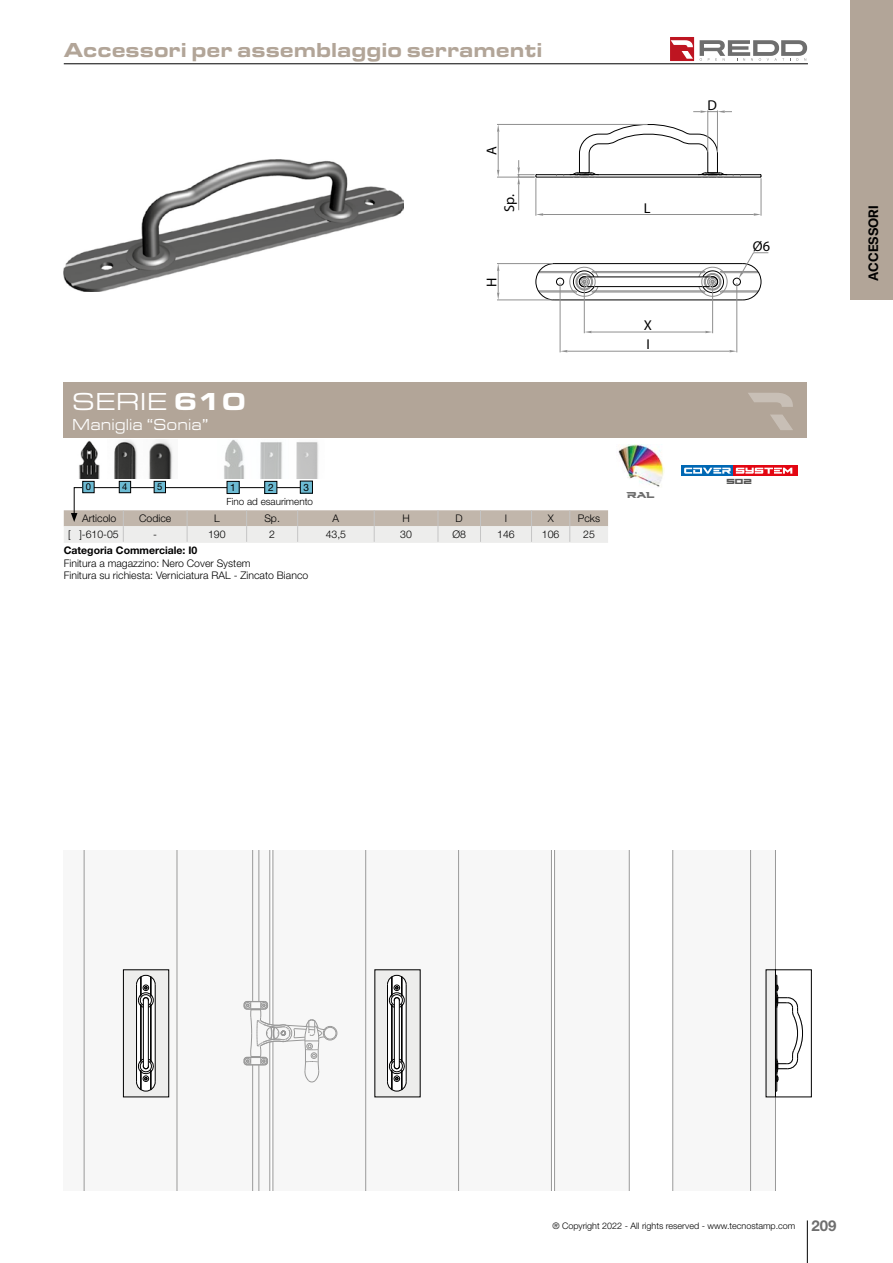
<style>
.page{position:relative;width:893px;height:1263px;background:#fff}
.page>*{position:absolute;margin:0;border:0;box-sizing:border-box;transform-origin:0 0}
.t1{font:25.5px "Eurostile Ext";color:#fff}
.t2{font:900 21px "Eurostile Ext";color:#b2a598;scale:.9 1}
.t3{font:16.5px "Eurostile Ext";color:#fff;scale:.88 1}
.t4{font:14.25px/19.2px "Myriad Pro";color:#000}
.t5{font:700 13.5px "SFUI Display";color:#000}
.TABELLE_Piè_di_tabel{font:300 10.5px/12.6px "Helvetica Neue LT Std";color:#000}
.TABELLE_LIGHT{font:300 10.5px "Helvetica Neue LT Std";color:#000}
.t6{font:10.5px "Cyberdyne";color:#6e6e6e}
.t7{font:10.05px "Helvetica Neue LT Std";color:#000}
.t8{font:300 9.9px "Helvetica Neue LT Std";color:#000}
.t9{font:9.45px "Helvetica Neue LT Std";color:#000}
.t10{font:300 9px "Helvetica Neue LT Std";color:#000}
.t11{font:9px "Cyberdyne";color:#565655}
.s1{font-weight:900}
.s2{font-weight:700}
.s3{font-weight:700;font-size:15px;color:#6e6e6e}
</style>
<div class="page">
<hr style="left:807px;top:1220px;width:1px;height:43px;background:#000">
<hr style="left:64px;top:64px;width:744px;height:1px;background:#000">
<div style="left:64px;top:383px;width:743px;height:55px;background:#b2a598"></div>
<svg style="left:700px;top:40px;width:107px;height:21px"></svg>
<svg style="left:670px;top:37px;width:24px;height:24px"></svg>
<svg style="left:748px;top:393px;width:45px;height:37px"></svg>
<hr style="left:584px;top:283px;width:1px;height:50px;background:#8f8f8f">
<hr style="left:712px;top:283px;width:1px;height:50px;background:#8f8f8f">
<hr style="left:592px;top:332px;width:113px;height:1px;background:#8f8f8f">
<svg style="left:584px;top:331px;width:8px;height:2px"></svg>
<svg style="left:705px;top:331px;width:8px;height:2px"></svg>
<hr style="left:560px;top:283px;width:1px;height:69px;background:#8f8f8f">
<hr style="left:737px;top:283px;width:1px;height:69px;background:#8f8f8f">
<hr style="left:567px;top:351px;width:163px;height:1px;background:#8f8f8f">
<svg style="left:560px;top:350px;width:7px;height:2px"></svg>
<svg style="left:730px;top:350px;width:7px;height:2px"></svg>
<hr style="left:497px;top:263px;width:56px;height:1px;background:#8f8f8f">
<hr style="left:497px;top:300px;width:56px;height:1px;background:#8f8f8f">
<svg style="left:497px;top:264px;width:2px;height:36px"></svg>
<svg style="left:517px;top:122px;width:252px;height:178px"></svg>
<hr style="left:497px;top:177px;width:38px;height:1px;background:#8f8f8f">
<hr style="left:497px;top:124px;width:151px;height:1px;background:#8f8f8f">
<hr style="left:498px;top:132px;width:1px;height:38px;background:#8f8f8f">
<svg style="left:497px;top:170px;width:2px;height:7px"></svg>
<svg style="left:497px;top:125px;width:2px;height:7px"></svg>
<hr style="left:707px;top:110px;width:1px;height:42px;background:#8f8f8f">
<hr style="left:717px;top:110px;width:1px;height:42px;background:#8f8f8f">
<svg style="left:693px;top:110px;width:39px;height:3px"></svg>
<img style="left:64px;top:159px;width:340px;height:132px">
<div style="left:851px;top:0;width:42px;height:300px;background:#b2a598"></div>
<div style="left:53px;top:831px;width:764px;height:374px;background:#f7f7f7"></div>
<svg style="left:125px;top:971px;width:42px;height:124px"></svg>
<div style="left:123px;top:969px;width:46px;height:128px;border:1px solid #000"></div>
<svg style="left:366px;top:850px;width:93px;height:341px"></svg>
<div style="left:766px;top:970px;width:9px;height:127px;background:#ededec"></div>
<hr style="left:775px;top:970px;width:1px;height:127px;background:#000">
<hr style="left:776px;top:975px;width:1px;height:116px;background:#000">
<svg style="left:776px;top:984px;width:27px;height:98px"></svg>
<div style="left:766px;top:969px;width:46px;height:128px;border:1px solid #000"></div>
<img style="left:148px;top:439px;width:25px;height:39px">
<img style="left:224px;top:440px;width:95px;height:38px">
<img style="left:79px;top:439px;width:58px;height:40px">
<svg style="left:64px;top:487px;width:544px;height:55px"></svg>
<div style="left:83px;top:481px;width:11px;height:12px;background:#6dbbd3"></div>
<div style="left:82px;top:481px;width:13px;height:12px;border:1px solid #000"></div>
<div style="left:119px;top:481px;width:12px;height:12px;background:#6dbbd3"></div>
<div style="left:119px;top:481px;width:12px;height:12px;border:1px solid #000"></div>
<div style="left:154px;top:481px;width:11px;height:12px;background:#6dbbd3"></div>
<div style="left:154px;top:481px;width:12px;height:12px;border:1px solid #000"></div>
<div style="left:227px;top:481px;width:12px;height:12px;background:#6dbbd3"></div>
<div style="left:227px;top:481px;width:13px;height:13px;border:1px solid #000"></div>
<div style="left:265px;top:481px;width:12px;height:12px;background:#6dbbd3"></div>
<div style="left:264px;top:481px;width:13px;height:13px;border:1px solid #000"></div>
<div style="left:300px;top:481px;width:12px;height:12px;background:#6dbbd3"></div>
<div style="left:300px;top:481px;width:13px;height:13px;border:1px solid #000"></div>
<img style="left:618px;top:445px;width:47px;height:42px">
<svg style="left:681px;top:466px;width:52px;height:10px"></svg>
<svg style="left:733px;top:466px;width:64px;height:10px"></svg>
<svg style="left:684px;top:468px;width:108px;height:6px"></svg>
<h2 class="t2" style="left:64px;top:34px;width:534px">Accessori per assemblaggio serramenti</h2>
<p class="t4" style="left:482px;top:155px;width:10px;rotate:-90deg">A</p>
<p class="t4" style="left:499px;top:212px;width:19px;rotate:-90deg">Sp.</p>
<p class="t1" style="left:72px;top:383px;width:175px">SERIE <span class="s1">610</span></p>
<p class="t3" style="left:72px;top:412px;width:157px">Maniglia “Sonia”</p>
<p class="t9" style="left:86px;top:481px;width:7px">0</p>
<p class="t9" style="left:122px;top:481px;width:7px">4</p>
<p class="t9" style="left:157px;top:481px;width:7px">5</p>
<p class="t7" style="left:230px;top:481px;width:7px">1</p>
<p class="t7" style="left:268px;top:481px;width:7px">2</p>
<p class="t7" style="left:304px;top:481px;width:7px">3</p>
<p class="t8" style="left:226px;top:495px;width:88px">Fino ad esaurimento</p>
<p class="t4" style="left:482px;top:287px;width:11px;rotate:-90deg">H</p>
<p class="TABELLE_LIGHT" style="left:82px;top:512px;width:36px">Articolo</p>
<p class="TABELLE_LIGHT" style="left:139px;top:512px;width:34px">Codice</p>
<p class="TABELLE_LIGHT" style="left:214px;top:512px;width:7px">L</p>
<p class="TABELLE_LIGHT" style="left:264px;top:512px;width:17px">Sp.</p>
<p class="TABELLE_LIGHT" style="left:333px;top:512px;width:8px">A</p>
<p class="TABELLE_LIGHT" style="left:402px;top:512px;width:9px">H</p>
<p class="TABELLE_LIGHT" style="left:456px;top:512px;width:9px">D</p>
<p class="TABELLE_LIGHT" style="left:505px;top:512px;width:4px">I</p>
<p class="TABELLE_LIGHT" style="left:548px;top:512px;width:8px">X</p>
<p class="TABELLE_LIGHT" style="left:578px;top:512px;width:24px">Pcks</p>
<p class="TABELLE_LIGHT" style="left:68px;top:528px;width:52px">[ ]-610-05</p>
<p class="TABELLE_LIGHT" style="left:153px;top:528px;width:5px">-</p>
<p class="TABELLE_LIGHT" style="left:208px;top:528px;width:19px">190</p>
<p class="TABELLE_LIGHT" style="left:269px;top:528px;width:7px">2</p>
<p class="TABELLE_LIGHT" style="left:326px;top:528px;width:22px">43,5</p>
<p class="TABELLE_LIGHT" style="left:400px;top:528px;width:13px">30</p>
<p class="TABELLE_LIGHT" style="left:452px;top:528px;width:15px">Ø8</p>
<p class="TABELLE_LIGHT" style="left:497px;top:528px;width:19px">146</p>
<p class="TABELLE_LIGHT" style="left:542px;top:528px;width:19px">106</p>
<p class="TABELLE_LIGHT" style="left:583px;top:528px;width:13px">25</p>
<p class="TABELLE_Piè_di_tabel" style="left:64px;top:544px;width:246px"><span class="s2">Categoria Commerciale: I0<br></span>Finitura a magazzino: Nero Cover System<br>Finitura su richiesta: Verniciatura RAL - Zincato Bianco</p>
<p class="t4" style="left:644px;top:198px;width:8px">L</p>
<p class="t4" style="left:644px;top:316px;width:10px">X<br>I</p>
<p class="t6" style="left:626px;top:489px;width:30px">RAL</p>
<p class="t4" style="left:707px;top:95px;width:11px">D</p>
<p class="t4" style="left:753px;top:236px;width:19px">Ø6</p>
<p class="t11" style="left:727px;top:477px;width:27px">502</p>
<p class="t5" style="left:866px;top:280px;width:77px;rotate:-90deg">ACCESSORI</p>
<p class="t10" style="left:552px;top:1220px;width:286px">® Copyright 2022 - All rights reserved - www.tecnostamp.com <span class="s3">209</span></p>
</div>
